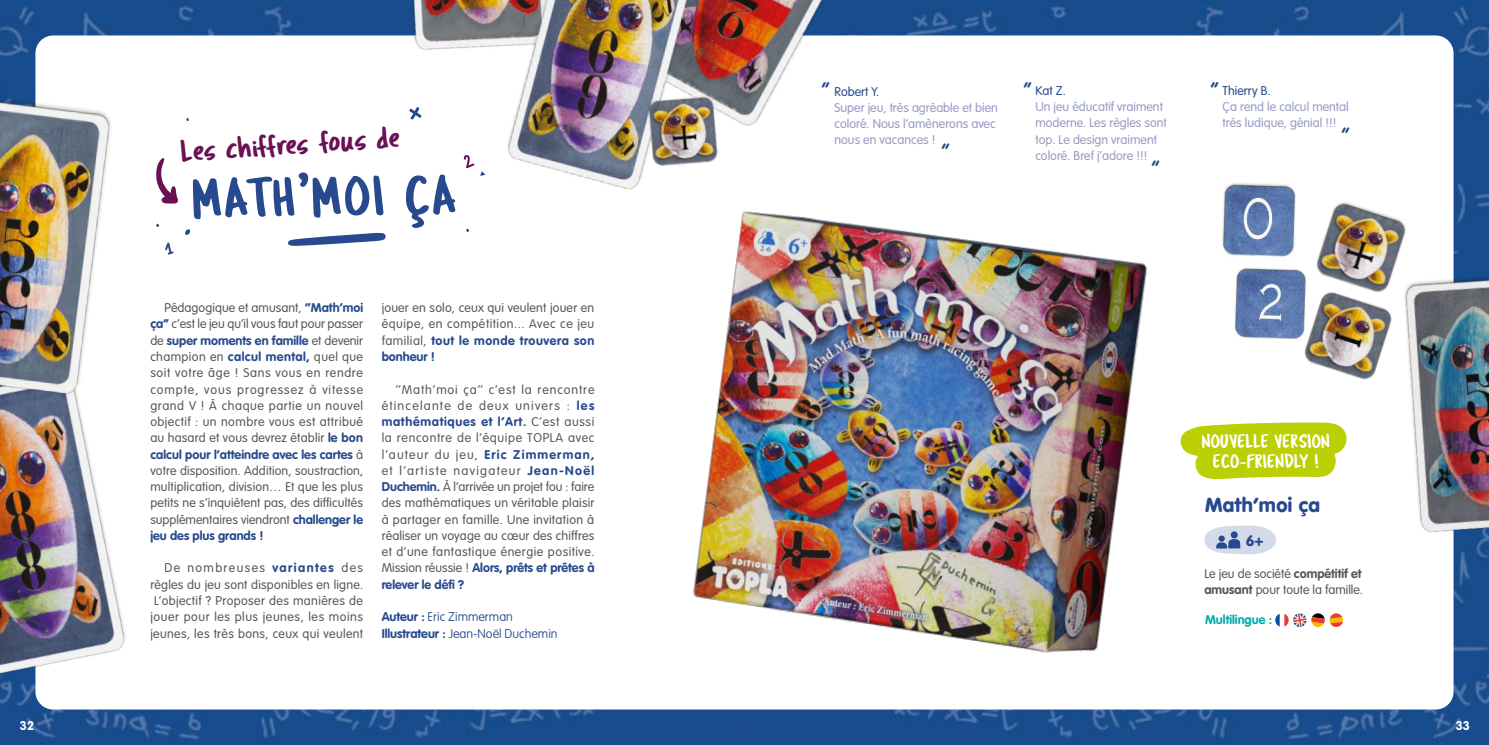
<style>
.page{position:relative;width:1489px;height:745px;background:#fff}
.page>*{position:absolute;margin:0;border:0;box-sizing:border-box;transform-origin:0 0}
.t1{font:56.25px "Tragic Marker";color:#264a8d}
.t2{font:31.25px "Tragic Marker";color:#6a1155}
.t3{font:300 25px "VAG Rounded Std";color:#264a8d}
.t4{font:900 20px "VAG Rounded Std";letter-spacing:.02em;color:#264a8d}
.t5{font:19.75px/19.8px "Tragic Marker";color:#fff;text-align:center}
.t6{font:900 15px "VAG Rounded Std";color:#264a8d}
.t7{font:300 12.5px/16.2px "VAG Rounded Std";letter-spacing:.03em;color:#575756;text-align:justify}
.t8{font:300 12.5px/16.2px "VAG Rounded Std";color:#959bc4}
.t9{font:300 12.5px/16.2px "VAG Rounded Std";color:#575756}
.t10{font:100 12.5px/16.2px "VAG Rounded Std";color:#264a8d}
.t11{font:300 12.5px "VAG Rounded Std";color:#264a8d}
.t12{font:700 12.5px "VAG Rounded Std";color:#00aca9}
.t13{font:700 12.5px "VAG Rounded Std";color:#fff}
.s1{font-weight:700;color:#264a8d}
.s2{font-weight:700}
</style>
<div class="page">
<img style="left:745px;top:0;width:743px;height:744px">
<img style="left:0;top:0;width:742px;height:744px">
<div style="left:35px;top:35px;width:1418px;height:674px;background:#fff;border-radius:18px"></div>
<svg style="left:288px;top:236px;width:41px;height:10px"></svg>
<svg style="left:165px;top:242px;width:9px;height:12px"></svg>
<svg style="left:185px;top:229px;width:5px;height:6px"></svg>
<svg style="left:156px;top:158px;width:22px;height:45px"></svg>
<svg style="left:1204px;top:525px;width:72px;height:29px"></svg>
<svg style="left:1275px;top:613px;width:67px;height:14px"></svg>
<svg style="left:1204px;top:422px;width:143px;height:58px;background:#c4d420"></svg>
<img style="left:0;top:426px;width:126px;height:282px">
<img style="left:0;top:69px;width:111px;height:357px">
<img style="left:329px;top:0;width:548px;height:245px">
<img style="left:1309px;top:202px;width:97px;height:177px">
<img style="left:1361px;top:248px;width:127px;height:318px">
<img style="left:1222px;top:183px;width:87px;height:178px">
<img style="left:584px;top:189px;width:620px;height:464px">
<h2 class="t2" style="left:180px;top:132px;width:221px;rotate:-4deg">Les chiffres fous de</h2>
<h1 class="t1" style="left:192px;top:164px;width:266px;rotate:-1deg">MATH’MOI ÇA</h1>
<p class="t7" style="left:150px;top:300px;width:214px;text-indent:14px">Pédagogique et amusant, <span class="s1">‘‘Math’moi ça’’</span> c’est le jeu qu’il vous faut pour passer de <span class="s1">super moments en famille</span> et devenir champion en <span class="s1">calcul mental,</span> quel que soit votre âge ! Sans vous en rendre compte, vous progressez à vitesse grand V ! À chaque partie un nouvel objectif : un nombre vous est attribué au hasard et vous devrez établir <span class="s1">le bon calcul pour l’atteindre avec les cartes</span> à votre disposition. Addition, soustraction, multiplication, division… Et que les plus petits ne s’inquiètent pas, des difficultés supplémentaires viendront <span class="s1">challenger le jeu des plus grands !</span></p>
<p class="t7" style="left:150px;top:560px;width:214px;text-align:right">De nombreuses <span class="s1">variantes</span> des règles du jeu sont disponibles en ligne.<br>L’objectif ? Proposer des manières de jouer pour les plus jeunes, les moins jeunes, les très bons, ceux qui veulent</p>
<p class="t7" style="left:381px;top:300px;width:214px">jouer en solo, ceux qui veulent jouer en équipe, en compétition... Avec ce jeu familial, <span class="s1">tout le monde trouvera son bonheur !</span></p>
<p class="t7" style="left:381px;top:381px;width:214px;text-indent:14px">‘‘Math’moi ça’’ c’est la rencontre étincelante de deux univers : <span class="s1">les mathématiques et l’Art.</span> C’est aussi la rencontre de l’équipe TOPLA avec l’auteur du jeu, <span class="s1">Eric Zimmerman, </span>et l’artiste navigateur <span class="s1">Jean-Noël Duchemin.</span> À l’arrivée un projet fou : faire des mathématiques un véritable plaisir à partager en famille. Une invitation à réaliser un voyage au cœur des chiffres et d’une fantastique énergie positive.<br>Mission réussie ! <span class="s1">Alors, prêts et prêtes à relever le défi ?</span></p>
<p class="t10" style="left:381px;top:608px;width:177px"><span class="s2">Auteur :</span> Eric Zimmerman<br><span class="s2">Illustrateur :</span> Jean-Noël Duchemin</p>
<h3 class="t3" style="left:821px;top:77px;width:10px">“</h3>
<p class="t11" style="left:834px;top:84px;width:46px">Robert Y.</p>
<p class="t8" style="left:834px;top:100px;width:165px">Super jeu, très agréable et bien coloré. Nous l’amènerons avec nous en vacances !</p>
<h3 class="t3" style="left:949px;top:154px;width:10px;rotate:-180deg">“</h3>
<h3 class="t3" style="left:1023px;top:77px;width:10px">“</h3>
<p class="t11" style="left:1035px;top:83px;width:32px">Kat Z.</p>
<p class="t8" style="left:1035px;top:99px;width:133px">Un jeu éducatif vraiment moderne. Les règles sont top. Le design vraiment coloré. Bref j’adore !!!</p>
<h3 class="t3" style="left:1159px;top:171px;width:10px;rotate:-180deg">“</h3>
<h3 class="t3" style="left:1210px;top:77px;width:10px">“</h3>
<p class="t11" style="left:1222px;top:83px;width:49px">Thierry B.</p>
<p class="t8" style="left:1222px;top:99px;width:128px">Ça rend le calcul mental très ludique, génial !!!</p>
<h3 class="t3" style="left:1349px;top:138px;width:10px;rotate:-180deg">“</h3>
<h3 class="t5" style="left:1202px;top:431px;width:130px">NOUVELLE VERSION<br>ECO-FRIENDLY !</h3>
<h3 class="t4" style="left:1204px;top:493px;width:116px">Math’moi ça</h3>
<p class="t6" style="left:1246px;top:531px;width:19px">6+</p>
<p class="t9" style="left:1204px;top:565px;width:160px">Le jeu de société <span class="s2">compétitif et amusant</span> pour toute la famille.</p>
<p class="t12" style="left:1204px;top:612px;width:69px">Multilingue :</p>
<p class="t13" style="left:20px;top:717px;width:16px">32</p>
<p class="t13" style="left:1455px;top:717px;width:16px">33</p>
</div>
